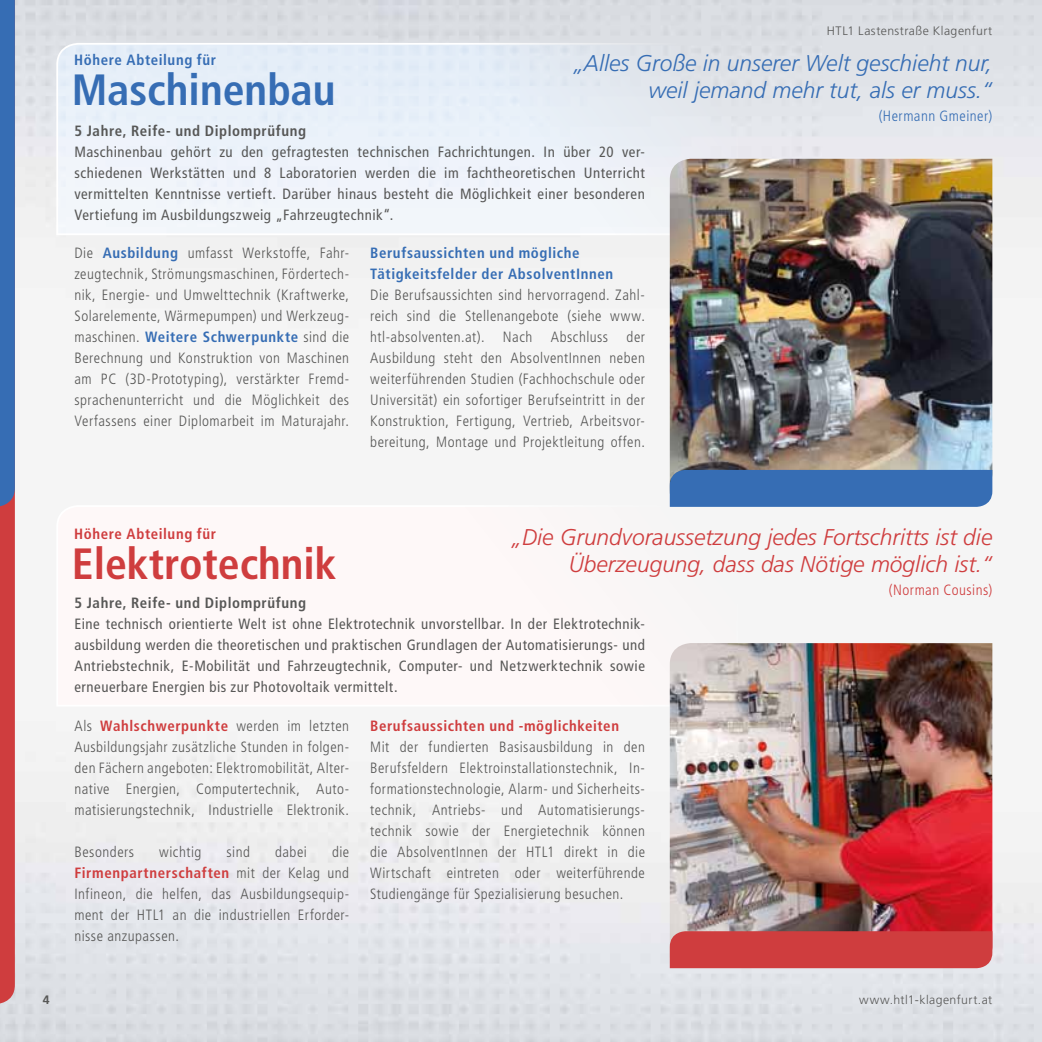
<style>
.page{position:relative;width:1042px;height:1042px;background:#fff}
.page>*{position:absolute;margin:0;border:0;box-sizing:border-box;transform-origin:0 0}
.t1{font:700 condensed 43.75px "Frutiger LT Std";color:#cf3d3e}
.t2{font:700 condensed 43.75px "Frutiger LT Std";color:#366db4}
.t3{font:italic 300 22.75px/27.3px "Frutiger LT Std";color:#cf3d3e;text-align:right}
.t4{font:italic 300 22.75px/27.3px "Frutiger LT Std";color:#366db4;text-align:right}
.t5{font:300 condensed 14.88px/21px "Frutiger LT Std";letter-spacing:.03em;color:#575756;text-align:justify}
.t6{font:condensed 14.88px/21px "Frutiger LT Std";letter-spacing:.035em;color:#575756;text-align:justify}
.t7{font:700 condensed 14.88px/21px "Frutiger LT Std";letter-spacing:.04em;color:#366db4}
.t8{font:700 condensed 14.88px "Frutiger LT Std";letter-spacing:.04em;color:#575756}
.t9{font:700 condensed 14.88px "Frutiger LT Std";letter-spacing:.04em;color:#cf3d3e}
.t10{font:300 condensed 14.88px "Frutiger LT Std";letter-spacing:.03em;color:#366db4}
.t11{font:300 condensed 14.88px "Frutiger LT Std";letter-spacing:.03em;color:#cf3d3e}
.t12{font:300 12.25px "Frutiger LT Std";letter-spacing:.035em;color:#575756}
.t13{font:700 12.25px "Frutiger LT Std";color:#575756}
.s1{font-weight:700;color:#366db4}
.s2{font-weight:700;color:#cf3d3e}
</style>
<div class="page">
<svg style="left:55px;top:42px;width:684px;height:194px"></svg>
<svg style="left:0;top:0;width:15px;height:1004px;background:#825579"></svg>
<img style="left:670px;top:159px;width:322px;height:311px">
<img style="left:670px;top:643px;width:322px;height:288px">
<div style="left:670px;top:470px;width:322px;height:37px;background:#366db4"></div>
<div style="left:670px;top:931px;width:322px;height:37px;background:#cf3d3e"></div>
<p class="t12" style="left:827px;top:24px;width:167px">HTL1 Lastenstraße Klagenfurt</p>
<h2 class="t4" style="left:574px;top:50px;width:420px">„Alles Große in unserer Welt geschieht nur, weil jemand mehr tut, als er muss.“</h2>
<p class="t10" style="left:879px;top:108px;width:115px">(Hermann Gmeiner)</p>
<p class="t7" style="left:74px;top:49px;width:144px">Höhere Abteilung für</p>
<h1 class="t2" style="left:72px;top:64px;width:265px">Maschinenbau</h1>
<p class="t8" style="left:74px;top:122px;width:233px">5 Jahre, Reife- und Diplomprüfung</p>
<p class="t6" style="left:74px;top:142px;width:572px">Maschinenbau gehört zu den gefragtesten technischen Fachrichtungen. In über 20 ver&shy;schiedenen Werkstätten und 8 Laboratorien werden die im fachtheoretischen Unterricht vermittelten Kenntnisse vertieft. Darüber hinaus besteht die Möglichkeit einer besonderen Vertiefung im Ausbildungszweig „Fahrzeugtechnik“.</p>
<p class="t5" style="left:74px;top:243px;width:276px">Die <span class="s1">Ausbildung</span> umfasst Werkstoffe, Fahr&shy;zeugtechnik, Strömungsmaschinen, Fördertech&shy;nik, Energie- und Umwelttechnik (Kraftwerke, Solarelemente, Wärmepumpen) und Werkzeug&shy;maschinen. <span class="s1">Weitere Schwerpunkte</span> sind die Berechnung und Konstruktion von Maschinen am PC (3D-Prototyping), verstärkter Fremd&shy;sprachenunterricht und die Möglichkeit des Verfassens einer Diplomarbeit im Maturajahr.</p>
<p class="t7" style="left:370px;top:243px;width:245px">Berufsaussichten und mögliche<br>Tätigkeitsfelder der AbsolventInnen</p>
<p class="t5" style="left:370px;top:285px;width:276px">Die Berufsaussichten sind hervorragend. Zahl&shy;reich sind die Stellenangebote (siehe www. htl-absolventen.at). Nach Abschluss der Ausbildung steht den AbsolventInnen neben weiterführenden Studien (Fachhochschule oder Universität) ein sofortiger Berufseintritt in der Konstruktion, Fertigung, Vertrieb, Arbeitsvor&shy;bereitung, Montage und Projektleitung offen.</p>
<p class="t9" style="left:74px;top:525px;width:144px">Höhere Abteilung für</p>
<h2 class="t3" style="left:512px;top:524px;width:482px">„Die Grundvoraussetzung jedes Fortschritts ist die<br>Überzeugung, dass das Nötige möglich ist.“</h2>
<p class="t11" style="left:889px;top:582px;width:105px">(Norman Cousins)</p>
<h1 class="t1" style="left:72px;top:537px;width:266px">Elektrotechnik</h1>
<p class="t8" style="left:74px;top:594px;width:233px">5 Jahre, Reife- und Diplomprüfung</p>
<p class="t6" style="left:74px;top:614px;width:572px">Eine technisch orientierte Welt ist ohne Elektrotechnik unvorstellbar. In der Elektrotechnik&shy;ausbildung werden die theoretischen und praktischen Grundlagen der Automatisierungs- und Antriebstechnik, E-Mobilität und Fahrzeugtechnik, Computer- und Netzwerktechnik sowie erneuerbare Energien bis zur Photovoltaik vermittelt.</p>
<p class="t5" style="left:74px;top:716px;width:276px">Als <span class="s2">Wahlschwerpunkte</span> werden im letzten Ausbildungsjahr zusätzliche Stunden in folgen&shy;den Fächern angeboten: Elektromobilität, Alter&shy;native Energien, Computertechnik, Auto&shy;matisierungstechnik, Industrielle Elektronik.</p>
<p class="t5" style="left:74px;top:842px;width:61px">Besonders</p>
<p class="t5" style="left:159px;top:842px;width:44px">wichtig</p>
<p class="t5" style="left:227px;top:842px;width:25px">sind</p>
<p class="t5" style="left:275px;top:842px;width:33px">dabei</p>
<p class="t5" style="left:74px;top:842px;width:276px;text-indent:258px">die <span class="s2">Firmenpartnerschaften</span> mit der Kelag und Infineon, die helfen, das Ausbildungsequip&shy;ment der HTL1 an die industriellen Erforder&shy;nisse anzupassen.</p>
<p class="t9" style="left:370px;top:717px;width:250px">Berufsaussichten und -möglichkeiten</p>
<p class="t5" style="left:370px;top:737px;width:276px">Mit der fundierten Basisausbildung in den Berufsfeldern Elektroinstallationstechnik, In&shy;formationstechnologie, Alarm- und Sicherheits&shy;technik, Antriebs- und Automatisierungs&shy;technik sowie der Energietechnik können die AbsolventInnen der HTL1 direkt in die Wirtschaft eintreten oder weiterführende Studiengänge für Spezialisierung besuchen.</p>
<p class="t13" style="left:43px;top:992px;width:8px">4</p>
<p class="t12" style="left:859px;top:993px;width:135px">www.htl1-klagenfurt.at</p>
</div>
